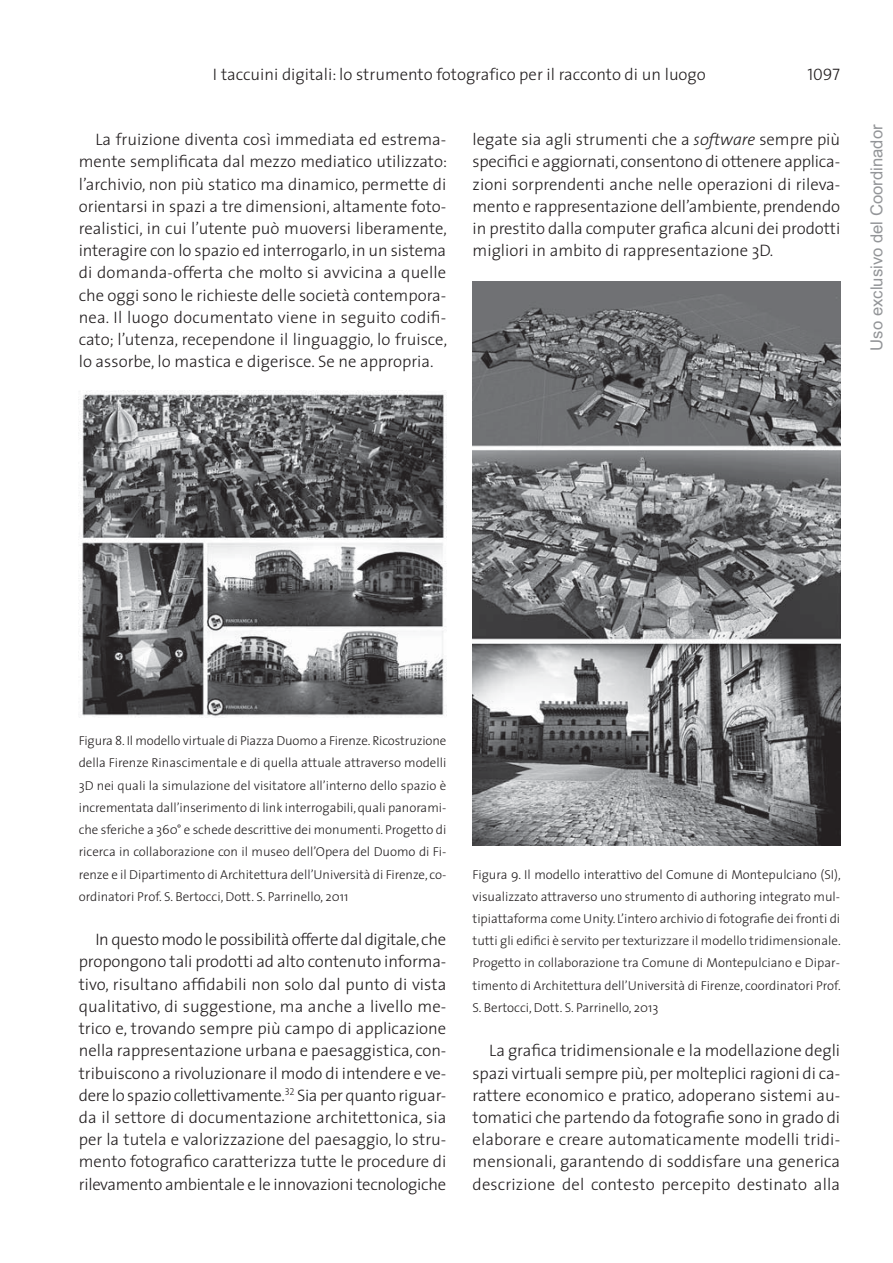
<style>
.page{position:relative;width:893px;height:1263px;background:#fff}
.page>*{position:absolute;margin:0;border:0;box-sizing:border-box;transform-origin:0 0}
.t1{font:300 16.65px/22.2px "The Sans";color:#231f20;text-align:justify}
.t2{font:16.65px "Arial";color:#939598}
.t3{font:16.65px "The Sans Light Caps";color:#231f20}
.t4{font:300 12.9px/22.2px "The Sans";color:#231f20;text-align:justify}
.s1{font-style:italic}
</style>
<div class="page">
<img style="left:79px;top:391px;width:367px;height:327px">
<img style="left:473px;top:281px;width:367px;height:565px">
<p class="t1" style="left:213px;top:65px;width:494px">I taccuini digitali: lo strumento fotografico per il racconto di un luogo</p>
<p class="t3" style="left:807px;top:61px;width:34px">1097</p>
<p class="t1" style="left:79px;top:130px;width:370px;text-indent:17px">La fruizione diventa così immediata ed estrema&shy;mente semplificata dal mezzo mediatico utilizzato: l’archivio, non più statico ma dinamico, permette di orientarsi in spazi a tre dimensioni, altamente foto&shy;realistici, in cui l’utente può muoversi liberamente, interagire con lo spazio ed interrogarlo, in un sistema di domanda-offerta che molto si avvicina a quelle che oggi sono le richieste delle società contempora&shy;nea. Il luogo documentato viene in seguito codifi&shy;cato; l’utenza, recependone il linguaggio, lo fruisce, lo assorbe, lo mastica e digerisce. Se ne appropria.</p>
<p class="t1" style="left:473px;top:130px;width:369px">legate sia agli strumenti che a <span class="s1">software</span> sempre più specifici e aggiornati, consentono di ottenere applica&shy;zioni sorprendenti anche nelle operazioni di rileva&shy;mento e rappresentazione dell’ambiente, prendendo in prestito dalla computer grafica alcuni dei prodotti migliori in ambito di rappresentazione 3D.</p>
<p class="t2" style="left:867px;top:351px;width:228px;rotate:-90deg">Uso exclusivo del Coordinador</p>
<p class="t4" style="left:79px;top:731px;width:369px">Figura 8. Il modello virtuale di Piazza Duomo a Firenze. Ricostruzione della Firenze Rinascimentale e di quella attuale attraverso modelli 3D nei quali la simulazione del visitatore all’interno dello spazio è incrementata dall’inserimento di link interrogabili, quali panorami&shy;che sferiche a 360° e schede descrittive dei monumenti. Progetto di ricerca in collaborazione con il museo dell’Opera del Duomo di Fi&shy;renze e il Dipartimento di Architettura dell’Università di Firenze, co&shy;ordinatori Prof. S. Bertocci, Dott. S. Parrinello, 2011</p>
<p class="t1" style="left:79px;top:930px;width:369px;text-indent:17px">In questo modo le possibilità offerte dal digitale, che propongono tali prodotti ad alto contenuto informa&shy;tivo, risultano affidabili non solo dal punto di vista qualitativo, di suggestione, ma anche a livello me&shy;trico e, trovando sempre più campo di applicazione nella rappresentazione urbana e paesaggistica, con&shy;tribuiscono a rivoluzionare il modo di intendere e ve&shy;dere lo spazio collettivamente.<sup>32</sup> Sia per quanto riguar&shy;da il settore di documentazione architettonica, sia per la tutela e valorizzazione del paesaggio, lo stru&shy;mento fotografico caratterizza tutte le procedure di rilevamento ambientale e le innovazioni tecnologiche</p>
<p class="t4" style="left:473px;top:864px;width:370px">Figura 9. Il modello interattivo del Comune di Montepulciano (SI), visualizzato attraverso uno strumento di authoring integrato mul&shy;tipiattaforma come Unity. L’intero archivio di fotografie dei fronti di tutti gli edifici è servito per texturizzare il modello tridimensionale.<br>Progetto in collaborazione tra Comune di Montepulciano e Dipar&shy;timento di Architettura dell’Università di Firenze, coordinatori Prof.<br>S. Bertocci, Dott. S. Parrinello, 2013</p>
<p class="t1" style="left:473px;top:1041px;width:369px;text-indent:17px">La grafica tridimensionale e la modellazione degli spazi virtuali sempre più, per molteplici ragioni di ca&shy;rattere economico e pratico, adoperano siste mi au&shy;tomatici che partendo da fotografie sono in grado di elaborare e creare automaticamente modelli tridi&shy;mensionali, garantendo di soddisfare una generica descrizione del contesto percepito destinato alla</p>
</div>
